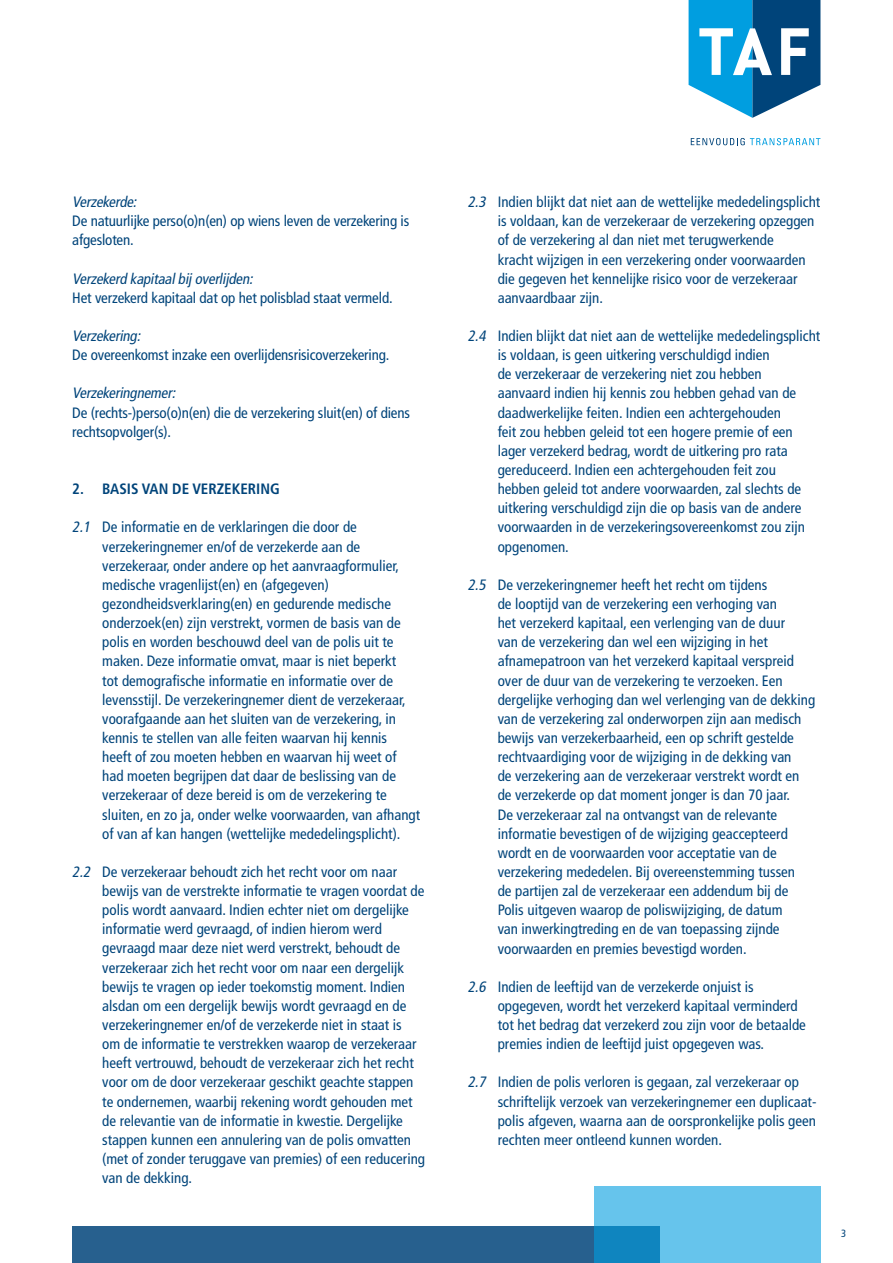
<style>
.page{position:relative;width:893px;height:1263px;background:#fff}
.page>*{position:absolute;margin:0;border:0;box-sizing:border-box;transform-origin:0 0}
.t1{font:condensed 15px/19.2px "Frutiger";color:#00447a}
.t2{font:italic condensed 15px "Frutiger";color:#00447a}
.t3{font:700 condensed 15px "Frutiger";color:#00447a}
.t4{font:condensed 10.5px "Frutiger";color:#00447a}
.s1{font-style:italic}
</style>
<div class="page">
<svg style="left:691px;top:138px;width:129px;height:7px"></svg>
<svg style="left:689px;top:0;width:131px;height:118px"></svg>
<div style="left:72px;top:1226px;width:587px;height:37px;background:#27608e"></div>
<svg style="left:594px;top:1186px;width:227px;height:77px;background:#59bbe5"></svg>
<p class="t2" style="left:72px;top:193px;width:69px">Verzekerde:</p>
<p class="t1" style="left:72px;top:212px;width:338px">De natuurlijke perso(o)n(en) op wiens leven de verzekering is afgesloten.</p>
<p class="t2" style="left:72px;top:270px;width:185px">Verzekerd kapitaalbij overlijden:</p>
<p class="t1" style="left:72px;top:288px;width:322px">Het verzekerd kapitaal dat op het polisblad staat vermeld.</p>
<p class="t2" style="left:72px;top:327px;width:73px">Verzekering:</p>
<p class="t1" style="left:72px;top:345px;width:319px">De overeenkomst inzake een overlijdensrisicoverzekering.</p>
<p class="t2" style="left:72px;top:384px;width:108px">Verzekeringnemer:</p>
<p class="t1" style="left:72px;top:403px;width:339px">De (rechts-)perso(o)n(en) die de verzekering sluit(en) of diens rechtsopvolger(s).</p>
<p class="t3" style="left:72px;top:480px;width:209px">2. BASIS VAN DE VERZEKERING</p>
<p class="t1" style="left:102px;top:518px;width:319px;text-indent:-30px"><span class="s1">2.1</span> De informatie en de verklaringen die door de verzekeringnemer en/of de verzekerde aan de verzekeraar, onder andere op het aanvraagformulier, medische vragenlijst(en) en (afgegeven) gezondheidsverklaring(en) en gedurende medische onderzoek(en) zijn verstrekt, vormen de basis van de polis en worden beschouwd deel van de polis uit te maken. Deze informatie omvat, maar is niet beperkt<br>tot demografische informatie en informatie over de levensstijl. De verzekeringnemer dient de verzekeraar, voorafgaande aan het sluiten van de verzekering, in kennis te stellen van alle feiten waarvan hij kennis<br>heeft of zou moeten hebben en waarvan hij weet of had moeten begrijpen dat daar de beslissing van de verzekeraar of deze bereid is om de verzekering te sluiten, en zo ja, onder welke voorwaarden, van afhangt of van af kan hangen (wettelijke mededelingsplicht).</p>
<p class="t1" style="left:102px;top:862px;width:324px;text-indent:-30px"><span class="s1">2.2</span> De verzekeraar behoudt zich het recht voor om naar bewijs van de verstrekte informatie te vragen voordat de polis wordt aanvaard. Indien echter niet om dergelijke informatie werd gevraagd, of indien hierom werd gevraagd maar deze niet werd verstrekt, behoudt de verzekeraar zich het recht voor om naar een dergelijk bewijs te vragen op ieder toekomstig moment. Indien alsdan om een dergelijk bewijs wordt gevraagd en de verzekeringnemer en/of de verzekerde niet in staat is<br>om de informatie te verstrekken waarop de verzekeraar heeft vertrouwd, behoudt de verzekeraar zich het recht voor om de door verzekeraar geschikt geachte stappen te ondernemen, waarbij rekening wordt gehouden met de relevantie van de informatie in kwestie. Dergelijke stappen kunnen een annulering van de polis omvatten (met of zonder teruggave van premies) of een reducering van de dekking.</p>
<p class="t1" style="left:498px;top:192px;width:324px;text-indent:-30px"><span class="s1">2.3</span> Indien blijkt dat niet aan de wettelijke mededelingsplicht is voldaan, kan de verzekeraar de verzekering opzeggen of de verzekering al dan niet met terugwerkende<br>kracht wijzigen in een verzekering onder voorwaarden die gegeven het kennelijke risico voor de verzekeraar aanvaardbaar zijn.</p>
<p class="t1" style="left:498px;top:326px;width:324px;text-indent:-30px"><span class="s1">2.4</span> Indien blijkt dat niet aan de wettelijke mededelingsplicht is voldaan, is geen uitkering verschuldigd indien<br>de verzekeraar de verzekering niet zou hebben<br>aanvaard indien hij kennis zou hebben gehad van de daadwerkelijke feiten. Indien een achtergehouden<br>feit zou hebben geleid tot een hogere premie of een lager verzekerd bedrag, wordt de uitkering pro rata gereduceerd. Indien een achtergehouden feit zou hebben geleid tot andere voorwaarden, zal slechts de uitkering verschuldigd zijn die op basis van de andere voorwaarden in de verzekeringsovereenkomst zou zijn opgenomen.</p>
<p class="t1" style="left:498px;top:575px;width:319px;text-indent:-30px"><span class="s1">2.5</span> De verzekeringnemer heeft het recht om tijdens<br>de looptijd van de verzekering een verhoging van<br>het verzekerd kapitaal, een verlenging van de duur<br>van de verzekering dan wel een wijziging in het afnamepatroon van het verzekerd kapitaal verspreid over de duur van de verzekering te verzoeken. Een dergelijke verhoging dan wel verlenging van de dekking van de verzekering zal onderworpen zijn aan medisch bewijs van verzekerbaarheid, een op schrift gestelde rechtvaardiging voor de wijziging in de dekking van<br>de verzekering aan de verzekeraar verstrekt wordt en de verzekerde op dat moment jonger is dan 70 jaar.<br>De verzekeraar zal na ontvangst van de relevante informatie bevestigen of de wijziging geaccepteerd wordt en de voorwaarden voor acceptatie van de verzekering mededelen. Bij overeenstemming tussen<br>de partijen zal de verzekeraar een addendum bij de Polis uitgeven waarop de poliswijziging, de datum<br>van inwerkingtreding en de van toepassing zijnde voorwaarden en premies bevestigd worden.</p>
<p class="t1" style="left:498px;top:977px;width:310px;text-indent:-30px"><span class="s1">2.6</span> Indien de leeftijd van de verzekerde onjuist is opgegeven, wordt het verzekerd kapitaal verminderd tot het bedrag dat verzekerd zou zijn voor de betaalde premies indien de leeftijd juist opgegeven was.</p>
<p class="t1" style="left:498px;top:1073px;width:320px;text-indent:-30px"><span class="s1">2.7</span> Indien de polis verloren is gegaan, zal verzekeraar op schriftelijk verzoek van verzekeringnemer een duplicaat&shy;polis afgeven, waarna aan de oorspronkelijke polis geen rechten meer ontleend kunnen worden.</p>
<p class="t4" style="left:841px;top:1228px;width:7px">3</p>
</div>
